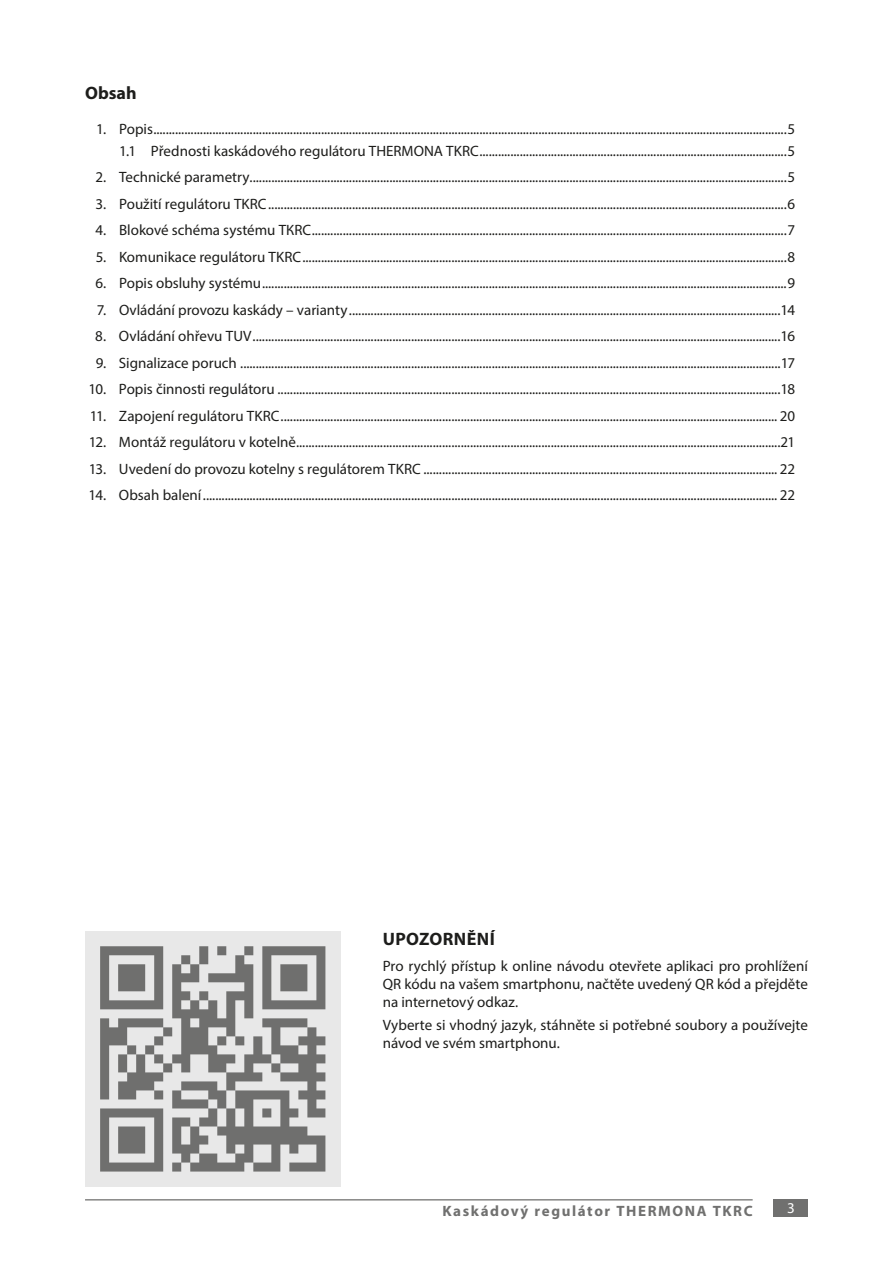
<style>
.page{position:relative;width:893px;height:1263px;background:#fff}
.page>*{position:absolute;margin:0;border:0;box-sizing:border-box;transform-origin:0 0}
.t1{font:700 18px "Myriad Pro";letter-spacing:.015em;color:#1d1d1b}
.t2{font:15px/18px "Myriad Pro";color:#1d1d1b;text-align:right}
.t3{font:700 15px "Myriad Pro";letter-spacing:.105em;color:#70706f}
.t4{font:15px "Myriad Pro";color:#fff}
</style>
<div class="page">
<div style="left:774px;top:1199px;width:34px;height:17px;background:#70706f"></div>
<hr style="left:85px;top:1199px;width:668px;height:1px;background:#70706f">
<div style="left:85px;top:931px;width:255px;height:255px;background:#e8e8e8"></div>
<svg style="left:100px;top:946px;width:225px;height:225px"></svg>
<p class="t1" style="left:85px;top:81px;width:53px">Obsah</p>
<p class="t2" style="left:96px;top:117px;width:700px;line-height:22.2px">1. Popis............................................................................................................................................................................................................5<br>1.1 Přednosti kaskádového regulátoru THERMONA TKRC...................................................................................................5</p>
<p class="t2" style="left:95px;top:168px;width:701px">2. Technické parametry.............................................................................................................................................................................5</p>
<p class="t2" style="left:96px;top:195px;width:701px">3. Použití regulátoru TKRC.......................................................................................................................................................................6</p>
<p class="t2" style="left:95px;top:221px;width:701px">4. Blokové schéma systému ТКRC.........................................................................................................................................................7</p>
<p class="t2" style="left:96px;top:248px;width:701px">5. Komunikace regulátoru TKRC............................................................................................................................................................8</p>
<p class="t2" style="left:95px;top:274px;width:701px">6. Popis obsluhy systému.........................................................................................................................................................................9</p>
<p class="t2" style="left:97px;top:301px;width:700px">7. Ovládání provozu kaskády – varianty...........................................................................................................................................14</p>
<p class="t2" style="left:95px;top:327px;width:701px">8. Ovládání ohřevu TUV..........................................................................................................................................................................16</p>
<p class="t2" style="left:96px;top:354px;width:701px">9. Signalizace poruch ..............................................................................................................................................................................17</p>
<p class="t2" style="left:89px;top:380px;width:708px">10. Popis činnosti regulátoru ..................................................................................................................................................................18</p>
<p class="t2" style="left:90px;top:407px;width:707px">11. Zapojení regulátoru TKRC................................................................................................................................................................ 20</p>
<p class="t2" style="left:89px;top:433px;width:708px">12. Montáž regulátoru v kotelně............................................................................................................................................................21</p>
<p class="t2" style="left:89px;top:460px;width:708px">13. Uvedení do provozu kotelny s regulátorem TKRC .................................................................................................................. 22</p>
<p class="t2" style="left:89px;top:486px;width:708px">14. Obsah balení......................................................................................................................................................................................... 22</p>
<p class="t1" style="left:383px;top:927px;width:113px">UPOZORNĚNÍ</p>
<p class="t2" style="left:383px;top:957px;width:427px;text-align:justify">Pro rychlý přístup k online návodu otevřete aplikaci pro prohlížení QR kódu na vašem smartphonu, načtěte uvedený QR kód a přejděte na internetový odkaz.</p>
<p class="t2" style="left:383px;top:1015px;width:427px;text-align:left">Vyberte si vhodný jazyk, stáhněte si potřebné soubory a používejte návod ve svém smartphonu.</p>
<p class="t3" style="left:442px;top:1201px;width:312px">Kaskádový regulátor THERMONA TKRC</p>
<p class="t4" style="left:787px;top:1198px;width:9px">3</p>
</div>
